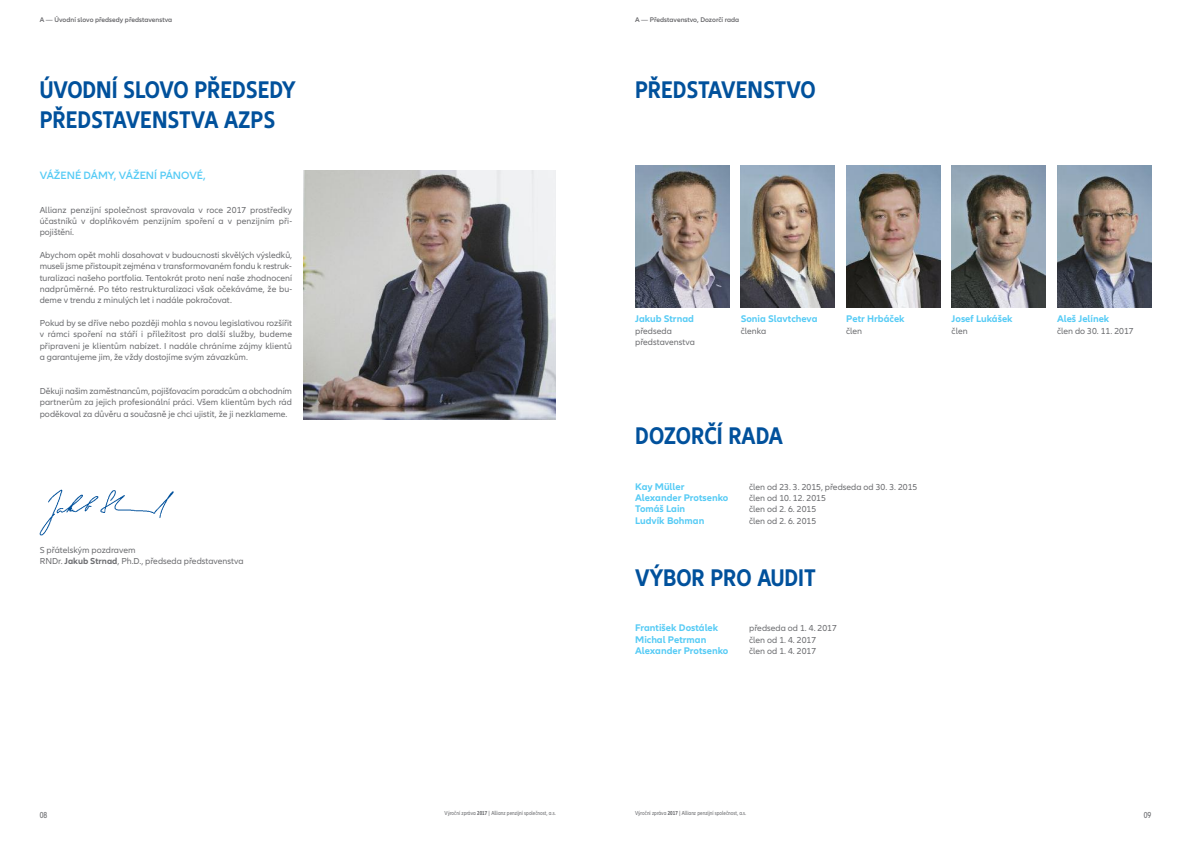
<style>
.page{position:relative;width:1191px;height:842px;background:#fff}
.page>*{position:absolute;margin:0;border:0;box-sizing:border-box;transform-origin:0 0}
.t1{font:700 condensed 25px/30px "Allianz Neo";color:#01519c}
.t2{font:600 11px "Allianz Neo";color:#56cbf5}
.t3{font:700 10px "Allianz Neo";color:#56cbf5}
.t4{font:9px/11.3px "Allianz Neo";color:#6c6d70;text-align:justify}
.t5{font:condensed 9px "Allianz Neo";color:#6c6d70}
.t6{font:600 7px "Allianz Neo";color:#636366}
.t7{font:condensed 6px "Allianz Neo";color:#6c6d70}
.s1{font-weight:700}
</style>
<div class="page">
<img style="left:303px;top:170px;width:253px;height:250px">
<img style="left:39px;top:489px;width:135px;height:47px">
<img style="left:635px;top:166px;width:94px;height:141px">
<img style="left:740px;top:166px;width:95px;height:141px">
<img style="left:846px;top:166px;width:94px;height:141px">
<img style="left:951px;top:166px;width:94px;height:141px">
<img style="left:1057px;top:166px;width:94px;height:141px">
<p class="t6" style="left:40px;top:16px;width:134px">A — Úvodní slovo předsedy představenstva</p>
<p class="t6" style="left:635px;top:16px;width:106px">A — představenstvo, dozorčí rada</p>
<h1 class="t1" style="left:40px;top:76px;width:257px">ÚVODNÍ SLOVO PŘEDSEDY<br>PŘEDSTAVENSTVA AZPS</h1>
<h1 class="t1" style="left:635px;top:76px;width:182px">PŘEDSTAVENSTVO</h1>
<p class="t2" style="left:40px;top:168px;width:168px">vážené dámy, vážení pánové,</p>
<p class="t4" style="left:40px;top:204px;width:254px">Allianz penzijní společnost spravovala v roce 2017 prostředky účastníků v doplňkovém penzijním spoření a v penzijním při&shy;pojištění.</p>
<p class="t4" style="left:40px;top:249px;width:254px">Abychom opět mohli dosahovat v budoucnosti skvělých výsledků, museli jsme přistoupit zejména v transformovaném fondu k restruk&shy;turalizaci našeho portfolia. Tentokrát proto není naše zhodnocení nadprůměrné. Po této restrukturalizaci však očekáváme, že bu&shy;deme v trendu z minulých let i nadále pokračovat.</p>
<p class="t4" style="left:40px;top:317px;width:254px">Pokud by se dříve nebo později mohla s novou legislativou rozšířit v rámci spoření na stáří i příležitost pro další služby, budeme připraveni je klientům nabízet. I nadále chráníme zájmy klientů a garantujeme jim, že vždy dostojíme svým závazkům.</p>
<p class="t4" style="left:40px;top:386px;width:254px">Děkuji našim zaměstnancům, pojišťovacím poradcům a obchodním partnerům za jejich profesionální práci. Všem klientům bych rád poděkoval za důvěru a současně je chci ujistit, že ji nezklameme.</p>
<p class="t3" style="left:635px;top:313px;width:60px">Jakub Strnad</p>
<p class="t4" style="left:635px;top:325px;width:61px">předseda představenstva</p>
<p class="t3" style="left:740px;top:313px;width:78px">Sonia Slavtcheva</p>
<p class="t4" style="left:740px;top:325px;width:27px">členka</p>
<h1 class="t1" style="left:635px;top:422px;width:149px">DOZORČÍ RADA</h1>
<p class="t3" style="left:846px;top:313px;width:60px">Petr Hrbáček</p>
<p class="t4" style="left:846px;top:325px;width:17px">člen</p>
<p class="t4" style="left:40px;top:544px;width:205px">S přátelským pozdravem<br>RNDr. <span class="s1">Jakub Strnad</span>, Ph.D., předseda představenstva</p>
<p class="t3" style="left:635px;top:480px;width:51px">Kay Müller</p>
<p class="t4" style="left:749px;top:481px;width:170px">člen od 23. 3. 2015, předseda od 30. 3. 2015</p>
<p class="t3" style="left:635px;top:492px;width:95px">Alexander Protsenko</p>
<p class="t4" style="left:749px;top:492px;width:78px">člen od 10. 12. 2015</p>
<p class="t3" style="left:635px;top:503px;width:51px">Tomáš Lain</p>
<p class="t4" style="left:749px;top:504px;width:68px">člen od 2. 6. 2015</p>
<p class="t3" style="left:635px;top:514px;width:71px">Ludvík Bohman</p>
<p class="t4" style="left:749px;top:515px;width:68px">člen od 2. 6. 2015</p>
<h1 class="t1" style="left:635px;top:563px;width:182px">VÝBOR PRO AUDIT</h1>
<p class="t3" style="left:635px;top:622px;width:85px">František Dostálek</p>
<p class="t4" style="left:749px;top:623px;width:89px">předseda od 1. 4. 2017</p>
<p class="t3" style="left:635px;top:633px;width:73px">Michal Petrman</p>
<p class="t4" style="left:749px;top:634px;width:68px">člen od 1. 4. 2017</p>
<p class="t3" style="left:635px;top:645px;width:95px">Alexander Protsenko</p>
<p class="t4" style="left:749px;top:646px;width:68px">člen od 1. 4. 2017</p>
<p class="t3" style="left:951px;top:313px;width:63px">Josef Lukášek</p>
<p class="t4" style="left:951px;top:325px;width:17px">člen</p>
<p class="t3" style="left:1057px;top:313px;width:54px">Aleš Jelínek</p>
<p class="t4" style="left:1057px;top:325px;width:78px">člen do 30. 11. 2017</p>
<p class="t7" style="left:444px;top:810px;width:113px">Výroční zpráva <span class="s1">2017</span> | Allianz penzijní společnost, a.s.</p>
<p class="t7" style="left:635px;top:810px;width:113px">Výroční zpráva <span class="s1">2017</span> | Allianz penzijní společnost, a.s.</p>
<p class="t5" style="left:40px;top:809px;width:9px">08</p>
<p class="t5" style="left:1143px;top:809px;width:9px">09</p>
</div>
